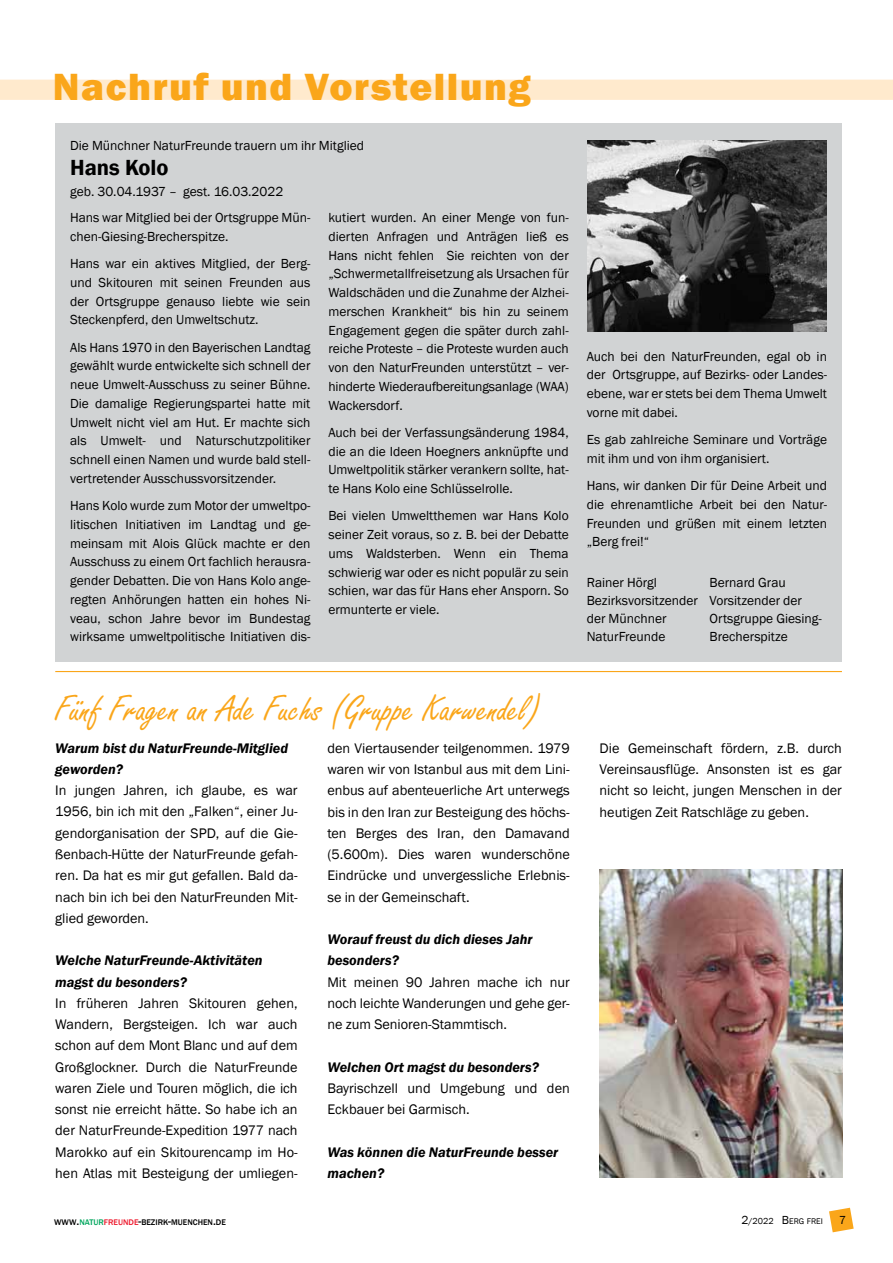
<style>
.page{position:relative;width:893px;height:1263px;background:#fff}
.page>*{position:absolute;margin:0;border:0;box-sizing:border-box;transform-origin:0 0}
.t1{font:39px "Freestyle Script";color:#faa61a}
.t2{font:800 39px "Franklin Gothic";letter-spacing:.04em;color:#faa61a}
.t3{font:600 22.5px "Franklin Gothic";color:#000}
.t4{font:14.25px/21.3px "Franklin Gothic";color:#000;text-align:justify}
.t5{font:italic 600 14.25px/21.3px "Franklin Gothic";color:#000}
.t6{font:13.5px/18.8px "Franklin Gothic";color:#000;text-align:justify}
.t7{font:12px "Franklin Gothic";color:#000}
.t8{font:500 8.4px "Franklin Gothic";color:#000}
.t9{font:8.4px "Franklin Gothic";color:#000}
.s1{font-size:12px}
.s2{color:#00a65d}
.s3{color:#ed1b2f}
.s4{font-size:9px}
</style>
<div class="page">
<svg style="left:829px;top:1208px;width:25px;height:24px"></svg>
<div style="left:0;top:80px;width:893px;height:20px;background:#ffeacd"></div>
<hr style="left:55px;top:671px;width:787px;height:1px;background:#faa61a">
<div style="left:55px;top:123px;width:787px;height:539px;background:#d1d3d4"></div>
<img style="left:587px;top:140px;width:240px;height:192px">
<img style="left:600px;top:869px;width:242px;height:309px">
<h1 class="t2" style="left:53px;top:61px;width:479px">Nachruf und Vorstellung</h1>
<p class="t6" style="left:70px;top:136px;width:296px">Die Münchner NaturFreunde trauern um ihr Mitglied</p>
<h2 class="t3" style="left:70px;top:154px;width:100px">Hans Kolo</h2>
<p class="t6" style="left:70px;top:182px;width:215px">geb. 30.04.1937 – gest. 16.03.2022</p>
<p class="t6" style="left:70px;top:208px;width:242px">Hans war Mitglied bei der Ortsgruppe Mün&shy;chen-Giesing-Brecherspitze.</p>
<p class="t6" style="left:70px;top:254px;width:242px">Hans war ein aktives Mitglied, der Berg&shy;und Skitouren mit seinen Freunden aus der Ortsgruppe genauso liebte wie sein Steckenpferd, den Umweltschutz.</p>
<p class="t6" style="left:70px;top:338px;width:242px">Als Hans 1970 in den Bayerischen Landtag gewählt wurde entwickelte sich schnell der neue Umwelt-Ausschuss zu seiner Bühne.<br>Die damalige Regierungspartei hatte mit Umwelt nicht viel am Hut. Er machte sich als Umwelt- und Naturschutzpolitiker schnell einen Namen und wurde bald stell&shy;vertretender Ausschussvorsitzender.</p>
<p class="t6" style="left:70px;top:497px;width:242px">Hans Kolo wurde zum Motor der umweltpo&shy;litischen Initiativen im Landtag und ge&shy;meinsam mit Alois Glück machte er den Ausschuss zu einem Ort fachlich herausra&shy;gender Debatten. Die von Hans Kolo ange&shy;regten Anhörungen hatten ein hohes Ni&shy;veau, schon Jahre bevor im Bundestag wirksame umweltpolitische Initiativen dis-</p>
<p class="t6" style="left:328px;top:209px;width:242px">kutiert wurden. An einer Menge von fun&shy;dierten Anfragen und Anträgen ließ es Hans nicht fehlen Sie reichten von der „Schwermetallfreisetzung als Ursachen für Waldschäden und die Zunahme der Alzhei&shy;merschen Krankheit“ bis hin zu seinem Engagement gegen die später durch zahl&shy;reiche Proteste – die Proteste wurden auch von den NaturFreunden unterstützt – ver&shy;hinderte Wiederaufbereitungsanlage (WAA)<br>Wackersdorf.</p>
<p class="t6" style="left:328px;top:423px;width:242px">Auch bei der Verfassungsänderung 1984, die an die Ideen Hoegners anknüpfte und Umweltpolitik stärker verankern sollte, hat&shy;te Hans Kolo eine Schlüsselrolle.</p>
<p class="t6" style="left:328px;top:507px;width:242px">Bei vielen Umweltthemen war Hans Kolo seiner Zeit voraus, so z. B. bei der Debatte ums Waldsterben. Wenn ein Thema schwierig war oder es nicht populär zu sein schien, war das für Hans eher Ansporn. So ermunterte er viele.</p>
<p class="t6" style="left:587px;top:347px;width:242px">Auch bei den NaturFreunden, egal ob in der Ortsgruppe, auf Bezirks- oder Landes&shy;ebene, war er stets bei dem Thema Umwelt vorne mit dabei.</p>
<p class="t6" style="left:587px;top:430px;width:242px">Es gab zahlreiche Seminare und Vorträge mit ihm und von ihm organisiert.</p>
<p class="t6" style="left:587px;top:476px;width:242px">Hans, wir danken Dir für Deine Arbeit und die ehrenamtliche Arbeit bei den Natur-Freunden und grüßen mit einem letzten „Berg frei!“</p>
<p class="t6" style="left:587px;top:573px;width:113px;line-height:18px;text-align:left">Rainer Hörgl<br>Bezirksvorsitzender der Münchner<br>NaturFreunde</p>
<p class="t6" style="left:710px;top:573px;width:114px;line-height:18px;text-align:left">Bernard Grau<br>Vorsitzender der<br>Ortsgruppe Giesing-<br>Brecherspitze</p>
<h1 class="t1" style="left:55px;top:688px;width:488px">Fünf Fragen an Ade Fuchs (Gruppe Karwendel)</h1>
<p class="t5" style="left:55px;top:737px;width:234px">Warum bist du NaturFreunde-Mitglied geworden?</p>
<p class="t4" style="left:55px;top:780px;width:244px">In jungen Jahren, ich glaube, es war 1956, bin ich mit den „Falken“, einer Ju&shy;gendorganisation der SPD, auf die Gie&shy;ßenbach-Hütte der NaturFreunde gefah&shy;ren. Da hat es mir gut gefallen. Bald da&shy;nach bin ich bei den NaturFreunden Mit&shy;glied geworden.</p>
<p class="t5" style="left:55px;top:950px;width:209px">Welche NaturFreunde-Aktivitäten magst du besonders?</p>
<p class="t4" style="left:55px;top:993px;width:244px">In früheren Jahren Skitouren gehen, Wandern, Bergsteigen. Ich war auch schon auf dem Mont Blanc und auf dem Großglockner. Durch die NaturFreunde waren Ziele und Touren möglich, die ich sonst nie erreicht hätte. So habe ich an der NaturFreunde-Expedition 1977 nach Marokko auf ein Skitourencamp im Ho&shy;hen Atlas mit Besteigung der umliegen-</p>
<p class="t4" style="left:327px;top:738px;width:244px">den Viertausender teilgenommen. 1979 waren wir von Istanbul aus mit dem Lini&shy;enbus auf abenteuerliche Art unterwegs bis in den Iran zur Besteigung des höchs&shy;ten Berges des Iran, den Damavand (5.600m). Dies waren wunderschöne Eindrücke und unvergessliche Erlebnis&shy;se in der Gemeinschaft.</p>
<p class="t5" style="left:327px;top:929px;width:207px">Worauf freust du dich dieses Jahr besonders?</p>
<p class="t4" style="left:327px;top:971px;width:244px">Mit meinen 90 Jahren mache ich nur noch leichte Wanderungen und gehe ger&shy;ne zum Senioren-Stammtisch.</p>
<p class="t5" style="left:327px;top:1056px;width:213px">Welchen Ort magst du besonders?</p>
<p class="t4" style="left:327px;top:1078px;width:244px">Bayrischzell und Umgebung und den<br>Eckbauer bei Garmisch.</p>
<p class="t5" style="left:327px;top:1141px;width:232px">Was können die NaturFreunde besser machen?</p>
<p class="t4" style="left:600px;top:738px;width:244px">Die Gemeinschaft fördern, z.B. durch Vereinsausflüge. Ansonsten ist es gar nicht so leicht, jungen Menschen in der heutigen Zeit Ratschläge zu geben.</p>
<p class="t8" style="left:54px;top:1216px;width:173px">WWW<span class="s1">.</span><span class="s2">NATUR</span><span class="s3">FREUNDE</span><span class="s1">-</span>BEZIRK<span class="s1">-</span>MUENCHEN<span class="s1">.</span>DE</p>
<p class="t9" style="left:741px;top:1216px;width:83px"><span class="s1">2</span><span class="s4">/2022</span> <span class="s1">B</span>ERG FREI</p>
<p class="t7" style="left:839px;top:1212px;width:9px">7</p>
</div>
